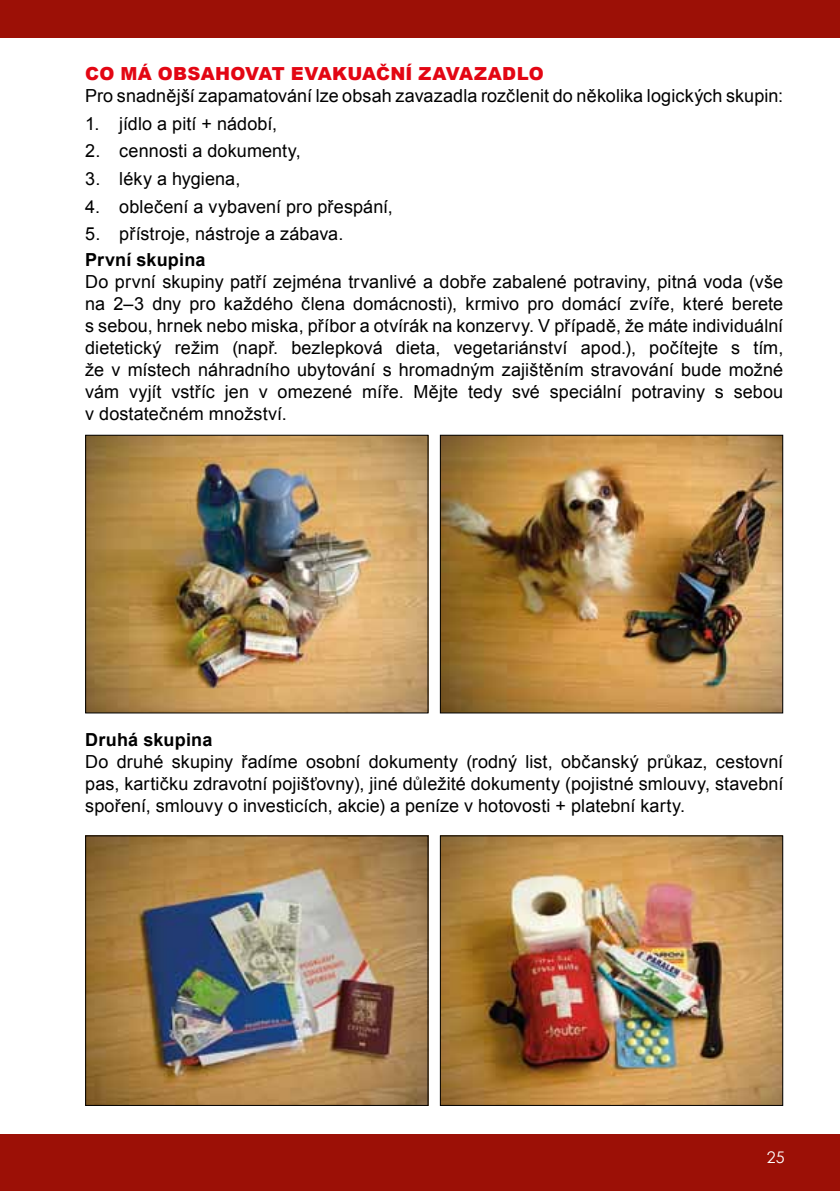
<style>
.page{position:relative;width:840px;height:1191px;background:#fff}
.page>*{position:absolute;margin:0;border:0;box-sizing:border-box;transform-origin:0 0}
.t1{font:18px/22px "Arial";letter-spacing:.005em;color:#000;text-align:justify}
.t2{font:900 18px "Arial";letter-spacing:.015em;color:#e30613}
.t3{font:700 18px "Arial";letter-spacing:.01em;color:#000}
.t4{font:16px "Century Gothic";color:#fff}
</style>
<div class="page">
<div style="left:0;top:0;width:839px;height:38px;background:#9c1006"></div>
<div style="left:0;top:1134px;width:839px;height:57px;background:#9c1006"></div>
<img style="left:87px;top:437px;width:339px;height:274px">
<div style="left:85px;top:435px;width:343px;height:278px;border:1px solid #000"></div>
<img style="left:87px;top:837px;width:339px;height:267px">
<div style="left:85px;top:835px;width:343px;height:271px;border:1px solid #000"></div>
<img style="left:441px;top:437px;width:339px;height:274px">
<div style="left:439px;top:435px;width:343px;height:278px;border:1px solid #000"></div>
<img style="left:441px;top:837px;width:339px;height:267px">
<div style="left:439px;top:835px;width:343px;height:271px;border:1px solid #000"></div>
<p class="t2" style="left:85px;top:61px;width:460px">CO MÁ OBSAHOVAT EVAKUAČNÍ ZAVAZADLO</p>
<p class="t1" style="left:85px;top:85px;width:699px">Pro snadnější zapamatování lze obsah zavazadla rozčlenit do několika logických skupin:</p>
<p class="t1" style="left:85px;top:113px;width:193px">1. jídlo a pití + nádobí,</p>
<p class="t1" style="left:85px;top:140px;width:217px">2. cennosti a dokumenty,</p>
<p class="t1" style="left:85px;top:168px;width:157px">3. léky a hygiena,</p>
<p class="t1" style="left:85px;top:196px;width:309px">4. oblečení a vybavení pro přespání,</p>
<p class="t1" style="left:85px;top:223px;width:259px">5. přístroje, nástroje a zábava.</p>
<p class="t3" style="left:85px;top:248px;width:122px">První skupina</p>
<p class="t1" style="left:85px;top:271px;width:699px">Do první skupiny patří zejména trvanlivé a dobře zabalené potraviny, pitná voda (vše na 2–3 dny pro každého člena domácnosti), krmivo pro domácí zvíře, které berete s sebou, hrnek nebo miska, příbor a otvírák na konzervy. V případě, že máte individuální dietetický režim (např. bezlepková dieta, vegetariánství apod.), počítejte s tím, že v místech náhradního ubytování s hromadným zajištěním stravování bude možné vám vyjít vstříc jen v omezené míře. Mějte tedy své speciální potraviny s sebou v dostatečném množství.</p>
<p class="t3" style="left:85px;top:727px;width:129px">Druhá skupina</p>
<p class="t1" style="left:85px;top:751px;width:699px">Do druhé skupiny řadíme osobní dokumenty (rodný list, občanský průkaz, cestovní pas, kartičku zdravotní pojišťovny), jiné důležité dokumenty (pojistné smlouvy, stavební spoření, smlouvy o investicích, akcie) a peníze v hotovosti + platební karty.</p>
<p class="t4" style="left:766px;top:1146px;width:19px">25</p>
</div>
